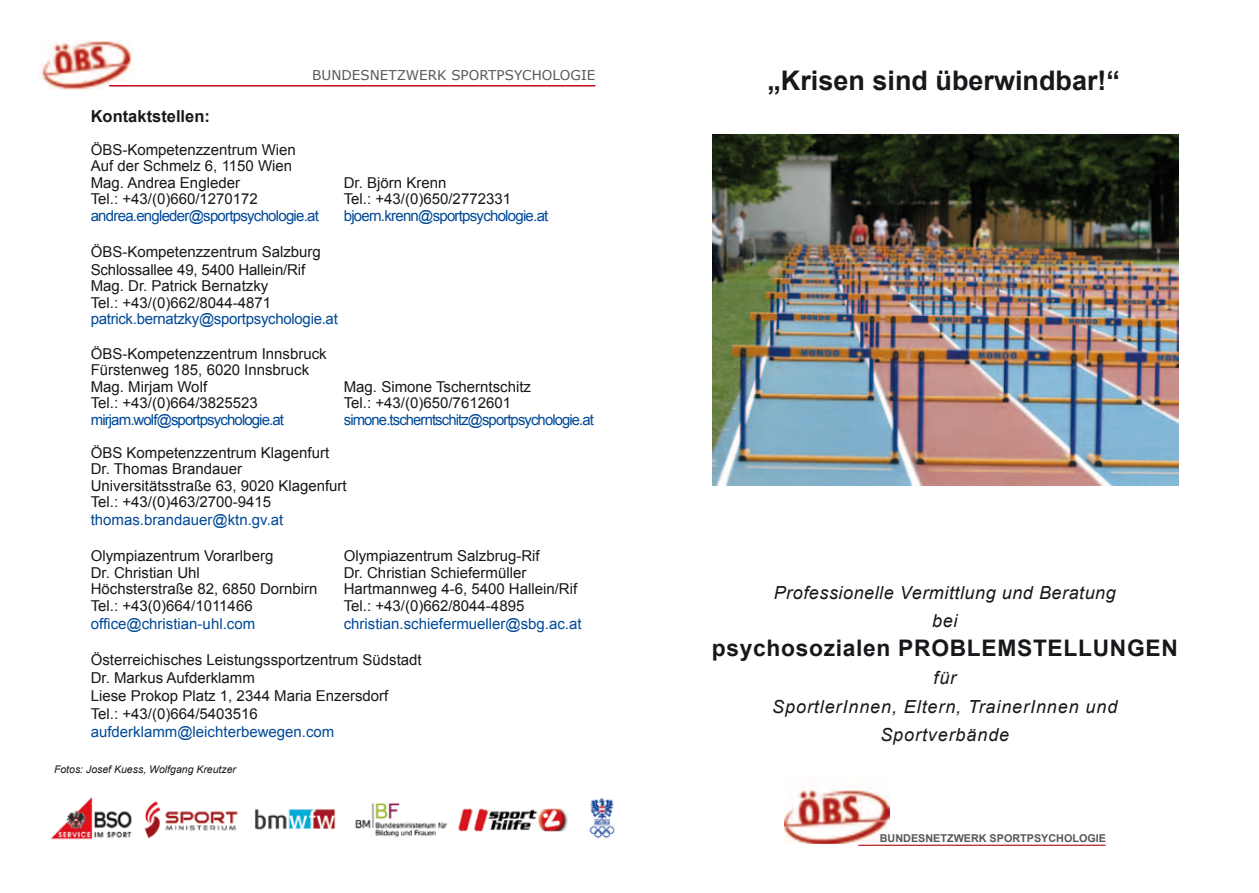
<style>
.page{position:relative;width:1259px;height:893px;background:#fff}
.page>*{position:absolute;margin:0;border:0;box-sizing:border-box;transform-origin:0 0}
.t1{font:700 27px "Arial";color:#1a171c}
.t2{font:700 22.8px "Arial";letter-spacing:.03em;color:#1a171c}
.t3{font:italic 18px/28.5px "Arial";letter-spacing:.05em;color:#1a171c;text-align:center}
.t4{font:italic 18px/28.5px "Arial";letter-spacing:.03em;color:#1a171c;text-align:center}
.t5{font:700 16.5px "Arial";color:#1a171c}
.t6{font:15px/16.5px "Arial";color:#1a171c}
.t7{font:15px "Arial";color:#004998}
.t8{font:15px "Arial";letter-spacing:-.06em;color:#004998}
.t9{font:15px "Arial";letter-spacing:-.05em;color:#004998}
.t10{font:15px "Arial";letter-spacing:-.02em;color:#004998}
.t11{font:13.5px "Verdana";color:#58585a}
.t12{font:700 10.8px "Arial";color:#58585a}
.t13{font:italic 10.5px "Arial";color:#1a171c}
</style>
<div class="page">
<img style="left:40px;top:41px;width:94px;height:48px">
<img style="left:712px;top:134px;width:466px;height:351px">
<img style="left:784px;top:785px;width:105px;height:58px">
<hr style="left:858px;top:845px;width:247px;height:1px;background:#b2171f">
<hr style="left:109px;top:85px;width:486px;height:2px;background:#cd071e">
<img style="left:50px;top:797px;width:565px;height:43px">
<p class="t5" style="left:91px;top:106px;width:121px">Kontaktstellen:</p>
<p class="t6" style="left:91px;top:141px;width:207px">ÖBS-Kompetenzzentrum Wien<br>Auf der Schmelz 6, 1150 Wien<br>Mag. Andrea Engleder</p>
<p class="t11" style="left:312px;top:66px;width:284px">BUNDESNETZWERK SPORTPSYCHOLOGIE</p>
<p class="t6" style="left:344px;top:174px;width:104px">Dr. Björn Krenn</p>
<p class="t6" style="left:91px;top:191px;width:169px">Tel.: +43/(0)660/1270172</p>
<p class="t6" style="left:344px;top:191px;width:169px">Tel.: +43/(0)650/2772331</p>
<p class="t9" style="left:91px;top:206px;width:230px">andrea.engleder@sportpsychologie.at</p>
<p class="t9" style="left:344px;top:206px;width:206px">bjoern.krenn@sportpsychologie.at</p>
<p class="t6" style="left:91px;top:243px;width:232px;line-height:18px">ÖBS-Kompetenzzentrum Salzburg<br>Schlossallee 49, 5400 Hallein/Rif</p>
<p class="t6" style="left:91px;top:278px;width:182px">Mag. Dr. Patrick Bernatzky<br>Tel.: +43/(0)662/8044-4871</p>
<p class="t10" style="left:91px;top:309px;width:249px">patrick.bernatzky@sportpsychologie.at</p>
<p class="t6" style="left:91px;top:345px;width:237px">ÖBS-Kompetenzzentrum Innsbruck<br>Fürstenweg 185, 6020 Innsbruck<br>Mag. Mirjam Wolf</p>
<p class="t6" style="left:344px;top:378px;width:189px">Mag. Simone Tscherntschitz</p>
<p class="t6" style="left:91px;top:395px;width:169px">Tel.: +43/(0)664/3825523</p>
<p class="t6" style="left:344px;top:395px;width:169px">Tel.: +43/(0)650/7612601</p>
<p class="t8" style="left:91px;top:410px;width:195px">mirjam.wolf@sportpsychologie.at</p>
<p class="t8" style="left:344px;top:410px;width:252px">simone.tscherntschitz@sportpsychologie.at</p>
<p class="t6" style="left:91px;top:444px;width:257px">ÖBS Kompetenzzentrum Klagenfurt<br>Dr. Thomas Brandauer<br>Universitätsstraße 63, 9020 Klagenfurt<br>Tel.: +43/(0)463/2700-9415</p>
<p class="t7" style="left:91px;top:510px;width:194px">thomas.brandauer@ktn.gv.at</p>
<p class="t6" style="left:91px;top:548px;width:184px">Olympiazentrum Vorarlberg</p>
<p class="t6" style="left:344px;top:548px;width:197px">Olympiazentrum Salzbrug-Rif</p>
<p class="t6" style="left:91px;top:564px;width:111px">Dr. Christian Uhl</p>
<p class="t6" style="left:344px;top:564px;width:184px">Dr. Christian Schiefermüller</p>
<p class="t6" style="left:91px;top:581px;width:228px">Höchsterstraße 82, 6850 Dornbirn</p>
<p class="t6" style="left:344px;top:581px;width:235px">Hartmannweg 4-6, 5400 Hallein/Rif</p>
<p class="t6" style="left:91px;top:597px;width:163px">Tel.: +43(0)664/1011466</p>
<p class="t6" style="left:344px;top:597px;width:182px">Tel.: +43/(0)662/8044-4895</p>
<p class="t7" style="left:91px;top:614px;width:166px">office@christian-uhl.com</p>
<p class="t7" style="left:344px;top:614px;width:239px">christian.schiefermueller@sbg.ac.at</p>
<p class="t6" style="left:91px;top:651px;width:332px;line-height:18px">Österreichisches Leistungssportzentrum Südstadt Dr. Markus Aufderklamm<br>Liese Prokop Platz 1, 2344 Maria Enzersdorf<br>Tel.: +43/(0)664/5403516</p>
<p class="t7" style="left:91px;top:722px;width:245px">aufderklamm@leichterbewegen.com</p>
<p class="t13" style="left:54px;top:762px;width:184px">Fotos: Josef Kuess, Wolfgang Kreutzer</p>
<h1 class="t1" style="left:767px;top:62px;width:354px">„Krisen sind überwindbar!“</h1>
<p class="t4" style="left:774px;top:579px;width:343px">Professionelle Vermittlung und Beratung bei</p>
<h2 class="t2" style="left:712px;top:633px;width:467px">psychosozialen PROBLEMSTELLUNGEN</h2>
<p class="t3" style="left:772px;top:664px;width:347px">für<br>SportlerInnen, Eltern, TrainerInnen und<br>Sportverbände</p>
<p class="t12" style="left:880px;top:831px;width:228px">BUNDESNETZWERK SPORTPSYCHOLOGIE</p>
</div>
